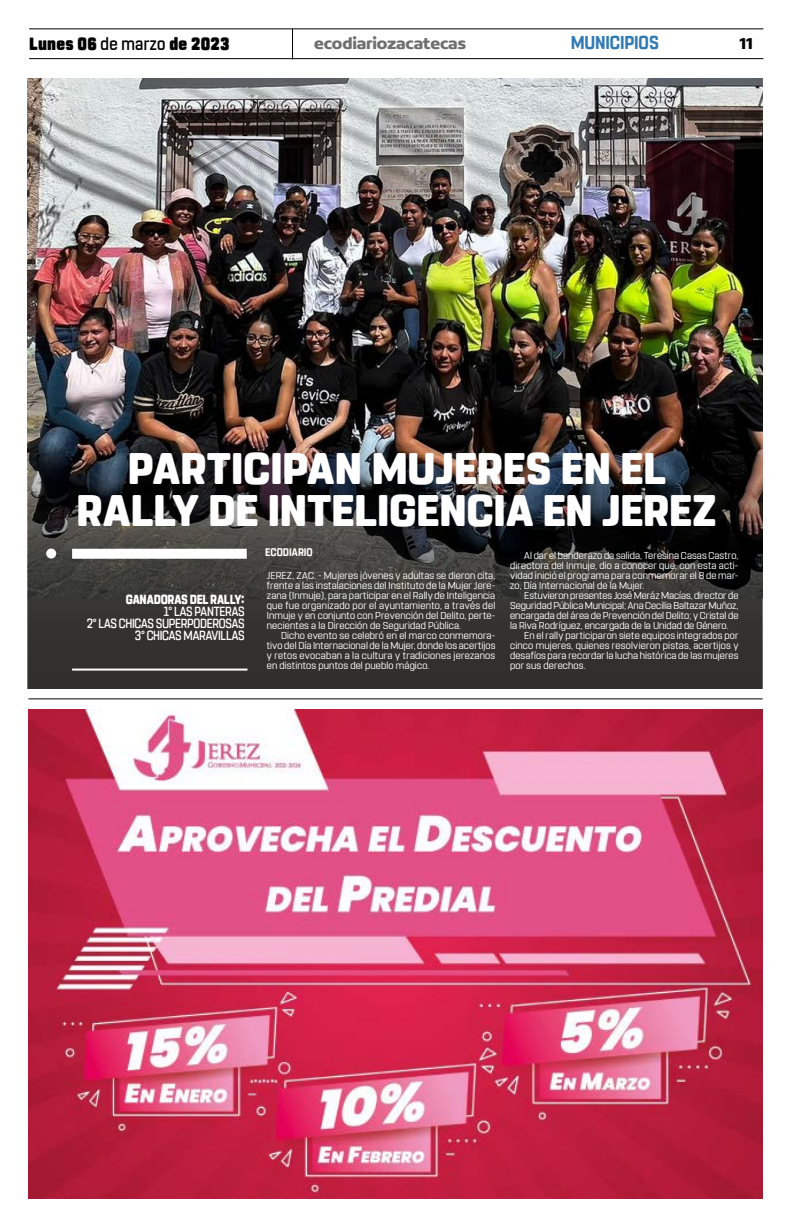
<style>
.page{position:relative;width:791px;height:1225px;background:#fff}
.page>*{position:absolute;margin:0;border:0;box-sizing:border-box;transform-origin:0 0}
.t1{font:800 44px/42px "Rohn Rounded";letter-spacing:-.01em;color:#fff;text-align:center}
.t2{font:700 18.6px "Rohn Rounded";letter-spacing:-.01em;color:#327ab3;scale:.91 1}
.t3{font:900 17.6px "Rohn Rounded";letter-spacing:.015em;color:#000;scale:.91 1}
.t4{font:700 16.9px "Concord";letter-spacing:-.01em;color:#706f6f}
.t5{font:700 16.9px "Concord";color:#000}
.t6{font:500 13.2px/12px "Rohn Rounded";letter-spacing:-.02em;color:#fff;text-align:right;scale:.86 1}
.t7{font:800 13.2px "Rohn Rounded";letter-spacing:-.015em;color:#fff;scale:.86 1}
.t8{font:700 11px "Rohn Rounded";letter-spacing:.005em;color:#fff;scale:.91 1}
.t9{font:10px/10px "Rohn Rounded";letter-spacing:.01em;color:#fff;text-align:justify}
.s1{font-weight:500}
</style>
<div class="page">
<hr style="left:29px;top:28px;width:734px;height:1px;background:#000">
<hr style="left:29px;top:58px;width:734px;height:1px;background:#000">
<hr style="left:292px;top:29px;width:1px;height:31px;background:#000">
<hr style="left:28px;top:698px;width:735px;height:1px;background:#000">
<img style="left:28px;top:709px;width:735px;height:489px">
<img style="left:28px;top:78px;width:734px;height:360px">
<svg style="left:28px;top:438px;width:734px;height:250px;background:#2f2d2d"></svg>
<div style="left:72px;top:549px;width:175px;height:10px;background:#fff"></div>
<div style="left:46px;top:548px;width:10px;height:10px;background:#fff;border-radius:50%"></div>
<hr style="left:72px;top:668px;width:175px;height:2px;background:#fff">
<h3 class="t3" style="left:29px;top:33px;width:222px">Lunes 06 <span class="s1">de marzo</span> de 2023</h3>
<h3 class="t4" style="left:314px;top:33px;width:153px">ecodiariozacatecas</h3>
<h2 class="t2" style="left:571px;top:32px;width:98px">MUNICIPIOS</h2>
<h3 class="t5" style="left:739px;top:33px;width:15px">11</h3>
<h1 class="t1" style="left:76px;top:448px;width:642px">PARTICIPAN MUJERES EN EL<br>RALLY DE INTELIGENCIA EN JEREZ</h1>
<h3 class="t7" style="left:126px;top:592px;width:140px">GANADORAS DEL RALLY:</h3>
<h3 class="t6" style="left:87px;top:605px;width:185px">1° LAS PANTERAS<br>2° LAS CHICAS SUPERPODEROSAS<br>3° CHICAS MARAVILLAS</h3>
<p class="t8" style="left:265px;top:546px;width:54px">ECODIARIO</p>
<p class="t9" style="left:510px;top:550px;width:230px;text-indent:14px">Al dar el banderazo de salida, Teresina Casas Castro, directora del Inmuje, dio a conocer que, con esta acti&shy;vidad inició el programa para conmemorar el 8 de mar&shy;zo, Día Internacional de la Mujer.</p>
<p class="t9" style="left:524px;top:590px;width:216px">Estuvieron presentes José Meráz Macías, director de</p>
<p class="t9" style="left:510px;top:600px;width:230px">Seguridad Pública Municipal; Ana Cecilia Baltazar Muñoz,</p>
<p class="t9" style="left:510px;top:610px;width:230px">encargada del área de Prevención del Delito; y Cristal de</p>
<p class="t9" style="left:510px;top:620px;width:220px">la Riva Rodríguez, encargada de la Unidad de Género.</p>
<p class="t9" style="left:524px;top:630px;width:216px">En el rally participaron siete equipos integrados por</p>
<p class="t9" style="left:510px;top:640px;width:230px">cinco mujeres, quienes resolvieron pistas, acertijos y</p>
<p class="t9" style="left:510px;top:650px;width:230px">desafíos para recordar la lucha histórica de las mujeres</p>
<p class="t9" style="left:510px;top:660px;width:77px">por sus derechos.</p>
<p class="t9" style="left:267px;top:570px;width:230px">JEREZ, ZAC. - Mujeres jóvenes y adultas se dieron cita, frente a las instalaciones del Instituto de la Mujer Jere&shy;zana (Inmuje), para participar en el Rally de Inteligencia que fue organizado por el ayuntamiento, a través del Inmuje y en conjunto con Prevención del Delito, perte&shy;necientes a la Dirección de Seguridad Pública.</p>
<p class="t9" style="left:267px;top:630px;width:230px;text-indent:14px">Dicho evento se celebró en el marco conmemora&shy;tivo del Día Internacional de la Mujer, donde los acertijos y retos evocaban a la cultura y tradiciones jerezanos en distintos puntos del pueblo mágico.</p>
</div>
